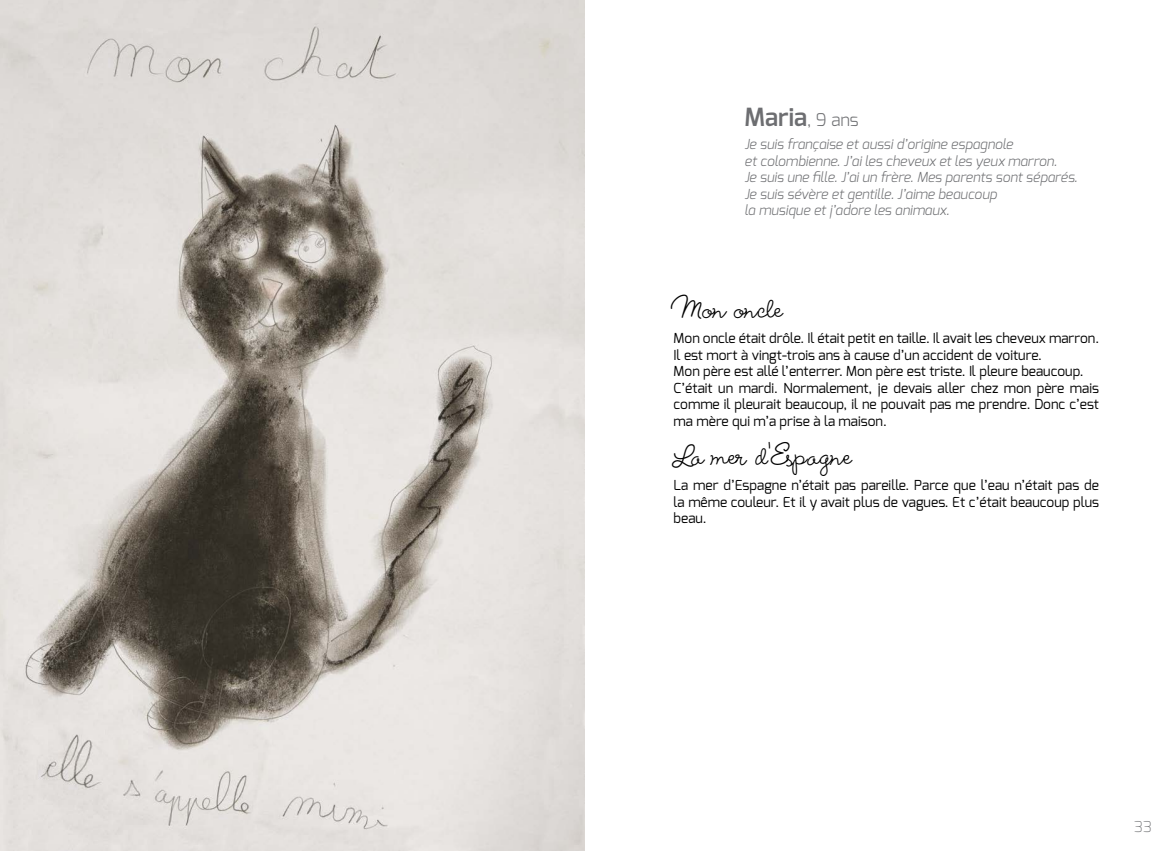
<style>
.page{position:relative;width:1170px;height:851px;background:#fff}
.page>*{position:absolute;margin:0;border:0;box-sizing:border-box;transform-origin:0 0}
.t1{font:35px "Lucemita";letter-spacing:.005em;color:#000}
.t2{font:600 25px "Exo";color:#6d6e71}
.t3{font:200 15px "Exo";color:#6d6e71}
.t4{font:13.75px/16.5px "Exo";color:#000}
.t5{font:italic 300 13.75px/16.5px "Exo";color:#6d6e71}
.s1{font-weight:300;font-size:17.5px}
</style>
<div class="page">
<img style="left:0;top:0;width:585px;height:850px">
<h2 class="t2" style="left:744px;top:101px;width:116px">Maria<span class="s1">, 9 ans</span></h2>
<p class="t5" style="left:744px;top:136px;width:334px">Je suis française et aussi d’origine espagnole<br>et colombienne. J’ai les cheveux et les yeux marron.<br>Je suis une fille. J’ai un frère. Mes parents sont séparés.<br>Je suis sévère et gentille. J’aime beaucoup<br>la musique et j’adore les animaux.</p>
<h1 class="t1" style="left:673px;top:286px;width:111px">Mon oncle</h1>
<p class="t4" style="left:673px;top:330px;width:427px">Mon oncle était drôle. Il était petit en taille. Il avait les cheveux marron.<br>Il est mort à vingt-trois ans à cause d’un accident de voiture.<br>Mon père est allé l’enterrer. Mon père est triste. Il pleure beaucoup.<br>C’était un mardi. Normalement, je devais aller chez mon père mais comme il pleurait beaucoup, il ne pouvait pas me prendre. Donc c’est ma mère qui m’a prise à la maison.</p>
<h1 class="t1" style="left:673px;top:433px;width:180px">La mer d’Espagne</h1>
<p class="t4" style="left:673px;top:477px;width:427px;text-align:justify">La mer d’Espagne n’était pas pareille. Parce que l’eau n’était pas de la même couleur. Et il y avait plus de vagues. Et c’était beaucoup plus beau.</p>
<p class="t3" style="left:1133px;top:816px;width:19px">33</p>
</div>
